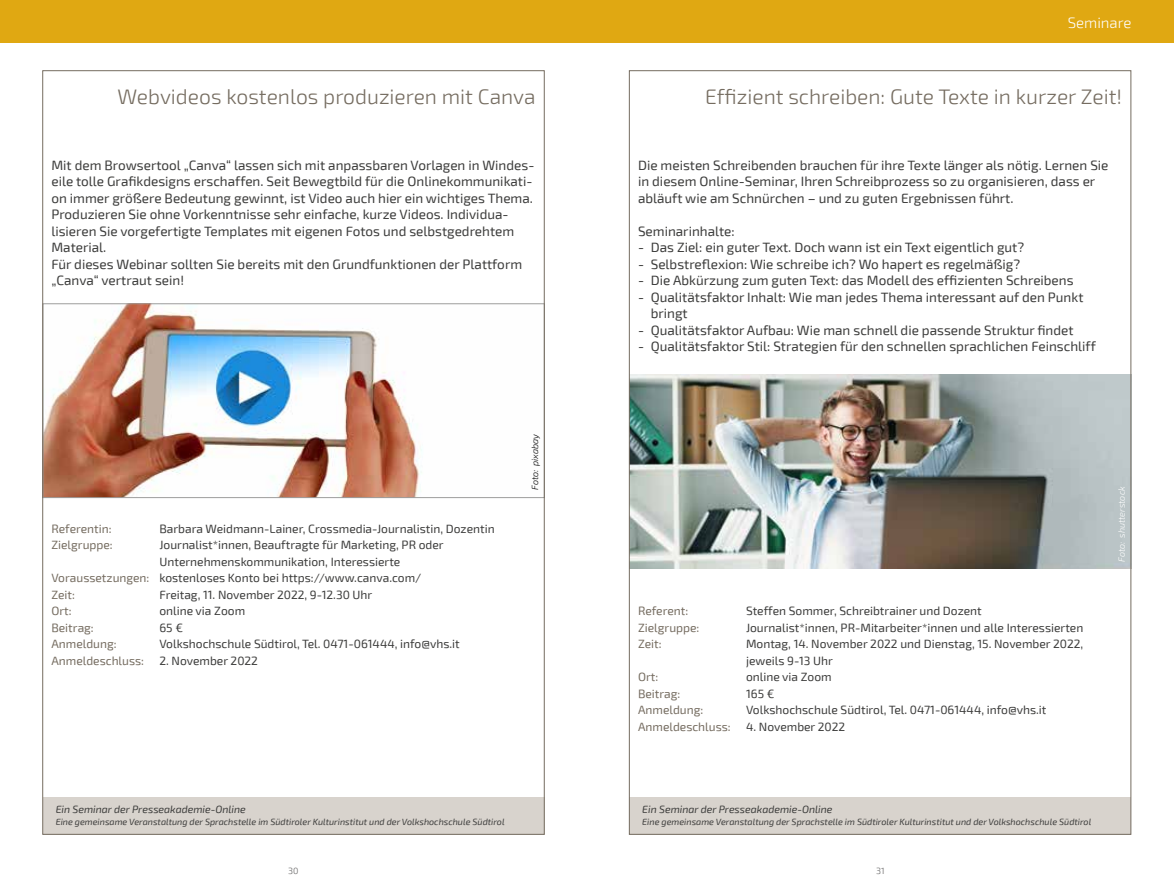
<style>
.page{position:relative;width:1174px;height:893px;background:#fff}
.page>*{position:absolute;margin:0;border:0;box-sizing:border-box;transform-origin:0 0}
.t1{font:300 21px "Exo 2";color:#756c60}
.t2{font:300 15px "Exo 2";color:#fff}
.t3{font:13.5px/16.5px "Exo 2";color:#3c3c3b}
.t4{font:12px/16.5px "Exo 2";color:#3c3c3b}
.t5{font:12px "Exo 2";color:#756c60}
.t6{font:italic 10.5px "Exo 2";color:#3c3c3b}
.t7{font:italic 9px "Exo 2";color:#3c3c3b}
.t8{font:italic 300 9px "Exo 2";color:#fff}
.t9{font:italic 300 9px "Exo 2";color:#000}
.t10{font:300 9px "Exo 2";color:#646363}
.s1{color:#756c60}
</style>
<div class="page">
<div style="left:0;top:0;width:1174px;height:43px;background:#e0a812"></div>
<img style="left:631px;top:375px;width:498px;height:194px">
<div style="left:629px;top:797px;width:502px;height:37px;background:#d8d3cd"></div>
<img style="left:45px;top:306px;width:377px;height:190px">
<div style="left:43px;top:304px;width:501px;height:194px;border:1px solid #9d9d9c"></div>
<div style="left:43px;top:797px;width:501px;height:37px;background:#d8d3cd"></div>
<h1 class="t1" style="left:118px;top:84px;width:419px">Webvideos kostenlos produzieren mit Canva</h1>
<p class="t3" style="left:51px;top:157px;width:484px">Mit dem Browsertool „Canva“ lassen sich mit anpassbaren Vorlagen in Windes&shy;eile tolle Grafikdesigns erschaffen. Seit Bewegtbild für die Onlinekommunikati&shy;on immer größere Bedeutung gewinnt, ist Video auch hier ein wichtiges Thema.<br>Produzieren Sie ohne Vorkenntnisse sehr einfache, kurze Videos. Individua&shy;lisieren Sie vorgefertigte Templates mit eigenen Fotos und selbstgedrehtem Material.<br>Für dieses Webinar sollten Sie bereits mit den Grundfunktionen der Plattform „Canva“ vertraut sein!</p>
<p class="t5" style="left:51px;top:521px;width:62px">Referentin:</p>
<p class="t4" style="left:159px;top:520px;width:337px">Barbara Weidmann-Lainer, Crossmedia-Journalistin, Dozentin</p>
<p class="t5" style="left:51px;top:538px;width:63px">Zielgruppe:</p>
<p class="t4" style="left:159px;top:537px;width:286px">Journalist*innen, Beauftragte für Marketing, PR oder</p>
<p class="t4" style="left:159px;top:553px;width:242px">Unternehmenskommunikation, Interessierte</p>
<p class="t4" style="left:51px;top:570px;width:371px"><span class="s1">Voraussetzungen:</span> kostenloses Konto bei https://www.canva.com/</p>
<p class="t5" style="left:51px;top:587px;width:25px">Zeit:</p>
<p class="t4" style="left:159px;top:586px;width:214px">Freitag, 11. November 2022, 9-12.30 Uhr</p>
<p class="t5" style="left:51px;top:604px;width:22px">Ort:</p>
<p class="t4" style="left:159px;top:603px;width:87px">online via Zoom</p>
<p class="t5" style="left:51px;top:620px;width:44px">Beitrag:</p>
<p class="t4" style="left:159px;top:619px;width:25px">65 €</p>
<p class="t5" style="left:51px;top:637px;width:67px">Anmeldung:</p>
<p class="t4" style="left:159px;top:636px;width:302px">Volkshochschule Südtirol, Tel. 0471-061444, info@vhs.it</p>
<p class="t5" style="left:51px;top:653px;width:94px">Anmeldeschluss:</p>
<p class="t4" style="left:159px;top:652px;width:100px">2. November 2022</p>
<p class="t9" style="left:530px;top:490px;width:58px;rotate:-90deg">Foto: pixabay</p>
<p class="t6" style="left:56px;top:803px;width:192px">Ein Seminar der Presseakademie-Online</p>
<p class="t7" style="left:56px;top:817px;width:450px">Eine gemeinsame Veranstaltung der Sprachstelle im Südtiroler Kulturinstitut und der Volkshochschule Südtirol</p>
<p class="t10" style="left:288px;top:865px;width:12px">30</p>
<p class="t2" style="left:1067px;top:14px;width:65px">Seminare</p>
<h1 class="t1" style="left:705px;top:84px;width:418px">Effizient schreiben: Gute Texte in kurzer Zeit!</h1>
<p class="t3" style="left:638px;top:157px;width:472px">Die meisten Schreibenden brauchen für ihre Texte länger als nötig. Lernen Sie in diesem Online-Seminar, Ihren Schreibprozess so zu organisieren, dass er abläuft wie am Schnürchen – und zu guten Ergebnissen führt.</p>
<p class="t3" style="left:638px;top:223px;width:98px">Seminarinhalte:</p>
<p class="t3" style="left:638px;top:239px;width:388px">- Das Ziel: ein guter Text. Doch wann ist ein Text eigentlich gut?</p>
<p class="t3" style="left:638px;top:256px;width:384px">- Selbstreflexion: Wie schreibe ich? Wo hapert es regelmäßig?</p>
<p class="t3" style="left:638px;top:272px;width:437px">- Die Abkürzung zum guten Text: das Modell des effizienten Schreibens</p>
<p class="t3" style="left:651px;top:289px;width:434px;text-indent:-13px">- Qualitätsfaktor Inhalt: Wie man jedes Thema interessant auf den Punkt bringt</p>
<p class="t3" style="left:638px;top:322px;width:437px">- Qualitätsfaktor Aufbau: Wie man schnell die passende Struktur findet</p>
<p class="t3" style="left:638px;top:338px;width:459px">- Qualitätsfaktor Stil: Strategien für den schnellen sprachlichen Feinschliff</p>
<p class="t5" style="left:638px;top:604px;width:52px">Referent:</p>
<p class="t4" style="left:746px;top:603px;width:237px">Steffen Sommer, Schreibtrainer und Dozent</p>
<p class="t5" style="left:638px;top:620px;width:63px">Zielgruppe:</p>
<p class="t4" style="left:746px;top:619px;width:339px">Journalist*innen, PR-Mitarbeiter*innen und alle Interessierten</p>
<p class="t5" style="left:638px;top:637px;width:25px">Zeit:</p>
<p class="t4" style="left:746px;top:636px;width:339px">Montag, 14. November 2022 und Dienstag, 15. November 2022, jeweils 9-13 Uhr</p>
<p class="t5" style="left:638px;top:670px;width:22px">Ort:</p>
<p class="t4" style="left:746px;top:669px;width:87px">online via Zoom</p>
<p class="t5" style="left:638px;top:686px;width:44px">Beitrag:</p>
<p class="t4" style="left:746px;top:685px;width:30px">165 €</p>
<p class="t5" style="left:638px;top:703px;width:67px">Anmeldung:</p>
<p class="t4" style="left:746px;top:702px;width:302px">Volkshochschule Südtirol, Tel. 0471-061444, info@vhs.it</p>
<p class="t5" style="left:638px;top:719px;width:94px">Anmeldeschluss:</p>
<p class="t4" style="left:746px;top:718px;width:101px">4. November 2022</p>
<p class="t8" style="left:1116px;top:562px;width:77px;rotate:-90deg">Foto: shutterstock</p>
<p class="t6" style="left:642px;top:803px;width:192px">Ein Seminar der Presseakademie-Online</p>
<p class="t7" style="left:642px;top:817px;width:450px">Eine gemeinsame Veranstaltung der Sprachstelle im Südtiroler Kulturinstitut und der Volkshochschule Südtirol</p>
<p class="t10" style="left:876px;top:865px;width:10px">31</p>
</div>
